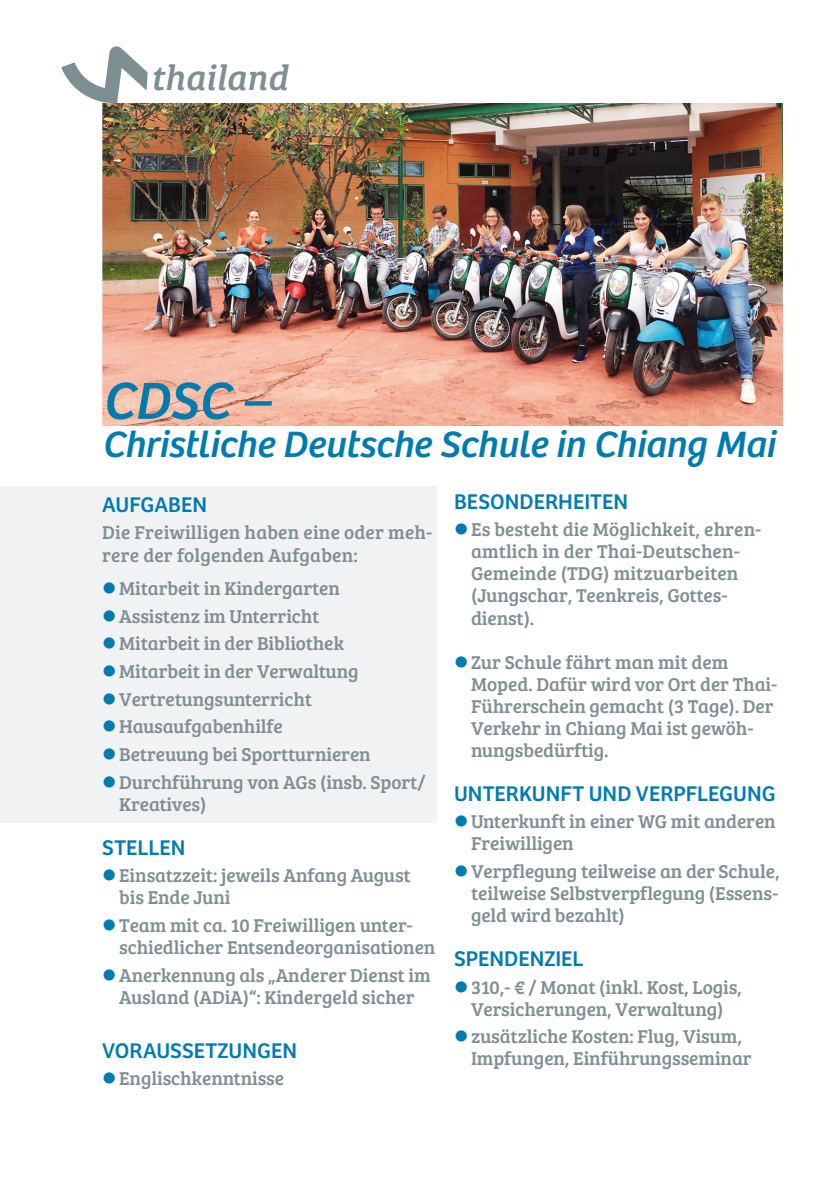
<style>
.page{position:relative;width:840px;height:1191px;background:#fff}
.page>*{position:absolute;margin:0;border:0;box-sizing:border-box;transform-origin:0 0}
.t1{font:italic 54px "Bree";color:#007bb0}
.t2{font:italic 38px "Bree";color:#007bb0}
.t3{font:italic 36px "Bree Serif";color:#7e8f93}
.t4{font:22px "Bree";letter-spacing:.005em;color:#007bb0}
.t5{font:19.2px/22px "Bree Serif";letter-spacing:-.005em;color:#7e8f93}
.s1{color:#007bb0}
</style>
<div class="page">
<svg style="left:61px;top:46px;width:87px;height:57px"></svg>
<div style="left:0;top:486px;width:436px;height:337px;background:#f1f2f3"></div>
<img style="left:102px;top:103px;width:680px;height:322px">
<h3 class="t3" style="left:150px;top:50px;width:139px">thailand</h3>
<h1 class="t1" style="left:102px;top:370px;width:168px">CDSC –</h1>
<h2 class="t2" style="left:102px;top:422px;width:674px">Christliche Deutsche Schule in Chiang Mai</h2>
<p class="t4" style="left:102px;top:491px;width:106px">AUFGABEN</p>
<p class="t5" style="left:102px;top:521px;width:331px">Die Freiwilligen haben eine oder meh&shy;rere der folgenden Aufgaben:</p>
<p class="t5" style="left:102px;top:576px;width:239px"><span class="s1">●</span>Mitarbeit in Kindergarten</p>
<p class="t5" style="left:102px;top:604px;width:219px"><span class="s1">●</span>Assistenz im Unterricht</p>
<p class="t5" style="left:102px;top:631px;width:243px"><span class="s1">●</span>Mitarbeit in der Bibliothek</p>
<p class="t5" style="left:102px;top:659px;width:258px"><span class="s1">●</span>Mitarbeit in der Verwaltung</p>
<p class="t5" style="left:102px;top:687px;width:211px"><span class="s1">●</span>Vertretungsunterricht</p>
<p class="t5" style="left:102px;top:714px;width:182px"><span class="s1">●</span>Hausaufgabenhilfe</p>
<p class="t5" style="left:102px;top:742px;width:270px"><span class="s1">●</span>Betreuung bei Sportturnieren</p>
<p class="t5" style="left:119px;top:770px;width:308px;text-indent:-17px"><span class="s1">●</span>Durchführung von AGs (insb. Sport/<br>Kreatives)</p>
<p class="t4" style="left:102px;top:834px;width:85px">STELLEN</p>
<p class="t5" style="left:119px;top:863px;width:293px;text-indent:-17px"><span class="s1">●</span>Einsatzzeit: jeweils Anfang August bis Ende Juni</p>
<p class="t5" style="left:119px;top:913px;width:317px;text-indent:-17px"><span class="s1">●</span>Team mit ca. 10 Freiwilligen unter&shy;schiedlicher Entsendeorganisationen</p>
<p class="t5" style="left:102px;top:963px;width:330px;text-align:center"><span class="s1">●</span>Anerkennung als „Anderer Dienst im<br>Ausland (ADiA)“: Kindergeld sicher</p>
<p class="t4" style="left:102px;top:1037px;width:196px">VORAUSSETZUNGEN</p>
<p class="t5" style="left:102px;top:1066px;width:183px"><span class="s1">●</span>Englischkenntnisse</p>
<p class="t4" style="left:454px;top:488px;width:175px">BESONDERHEITEN</p>
<p class="t5" style="left:471px;top:518px;width:292px;text-indent:-17px"><span class="s1">●</span>Es besteht die Möglichkeit, ehren&shy;amtlich in der Thai-Deutschen-<br>Gemeinde (TDG) mitzuarbeiten (Jungschar, Teenkreis, Gottes&shy;dienst).</p>
<p class="t5" style="left:471px;top:650px;width:307px;text-indent:-17px"><span class="s1">●</span>Zur Schule fährt man mit dem<br>Moped. Dafür wird vor Ort der Thai-<br>Führerschein gemacht (3 Tage). Der<br>Verkehr in Chiang Mai ist gewöh&shy;nungsbedürftig.</p>
<p class="t4" style="left:454px;top:780px;width:323px">UNTERKUNFT UND VERPFLEGUNG</p>
<p class="t5" style="left:471px;top:809px;width:306px;text-indent:-17px"><span class="s1">●</span>Unterkunft in einer WG mit anderen<br>Freiwilligen</p>
<p class="t5" style="left:471px;top:859px;width:310px;text-align:justify;text-indent:-17px"><span class="s1">●</span>Verpflegung teilweise an der Schule, teilweise Selbstverpflegung (Essens&shy;geld wird bezahlt)</p>
<p class="t4" style="left:454px;top:945px;width:131px">SPENDENZIEL</p>
<p class="t5" style="left:454px;top:975px;width:289px;text-align:center"><span class="s1">●</span>310,- € / Monat (inkl. Kost, Logis,<br>Versicherungen, Verwaltung)</p>
<p class="t5" style="left:471px;top:1024px;width:282px;text-indent:-17px"><span class="s1">●</span>zusätzliche Kosten: Flug, Visum,<br>Impfungen, Einführungsseminar</p>
</div>
